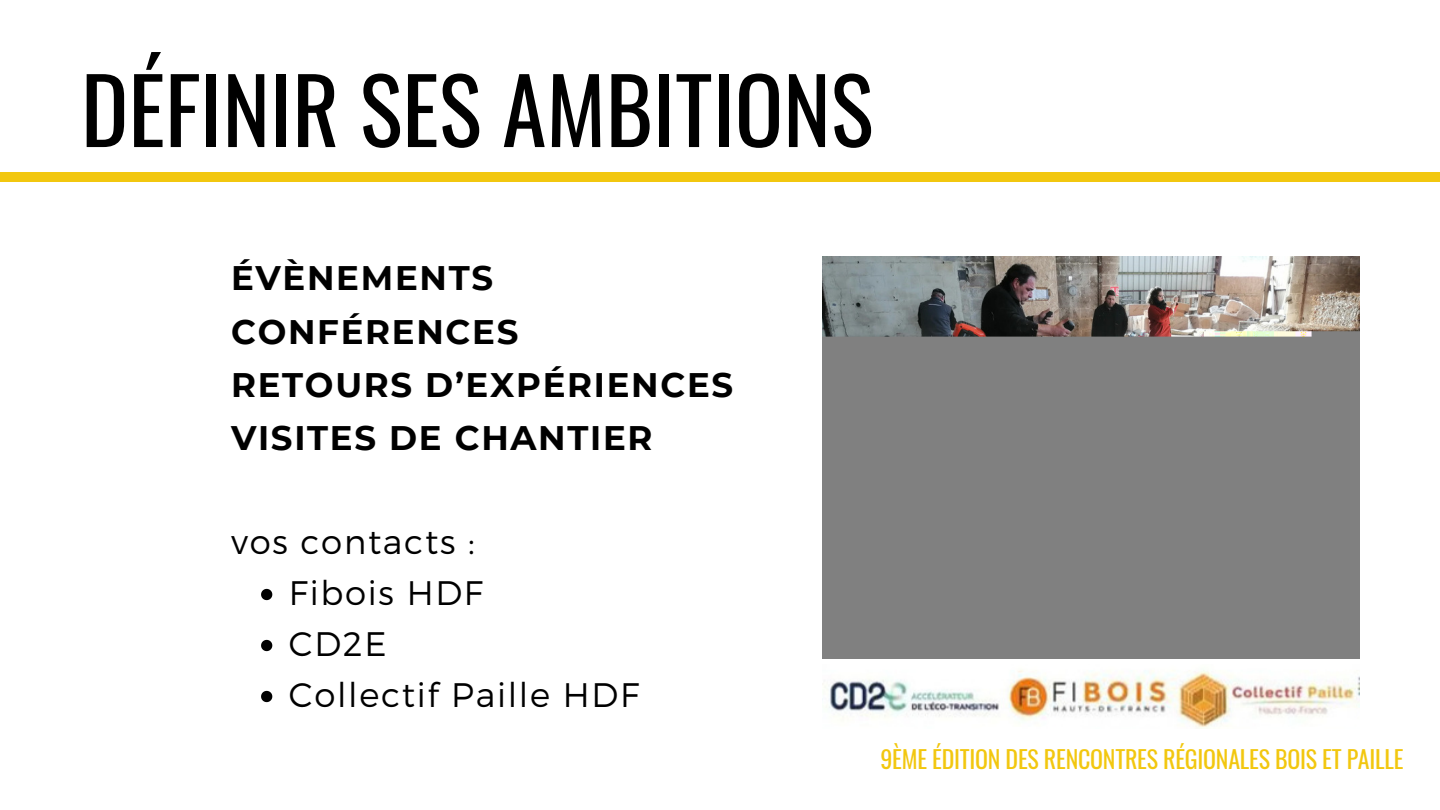
<style>
.page{position:relative;width:1440px;height:810px;background:#fff}
.page>*{position:absolute;margin:0;border:0;box-sizing:border-box;transform-origin:0 0}
.t1{font:90px "Oswald";color:#000}
.t2{font:700 34px/53.2px "Montserrat";letter-spacing:.05em;color:#000}
.t3{font:300 34px/51px "Montserrat";letter-spacing:.05em;color:#000}
.t4{font:24px "Oswald";letter-spacing:-.01em;color:#f2c70f}
</style>
<div class="page">
<div style="left:0;top:172px;width:1440px;height:10px;background:#f2c70f"></div>
<svg style="left:261px;top:589px;width:11px;height:11px"></svg>
<svg style="left:261px;top:640px;width:11px;height:11px"></svg>
<svg style="left:261px;top:691px;width:11px;height:11px"></svg>
<img style="left:825px;top:670px;width:534px;height:58px">
<img style="left:823px;top:256px;width:536px;height:402px">
<h1 class="t1" style="left:81px;top:30px;width:794px">DÉFINIR SES AMBITIONS</h1>
<p class="t2" style="left:231px;top:250px;width:504px">ÉVÈNEMENTS<br>CONFÉRENCES<br>RETOURS D’EXPÉRIENCES<br>VISITES DE CHANTIER</p>
<p class="t3" style="left:231px;top:516px;width:245px">vos contacts :</p>
<p class="t3" style="left:289px;top:567px;width:352px">Fibois HDF<br>CD2E<br>Collectif Paille HDF</p>
<p class="t4" style="left:881px;top:738px;width:525px">9ÈME ÉDITION DES RENCONTRES RÉGIONALES BOIS ET PAILLE</p>
</div>
